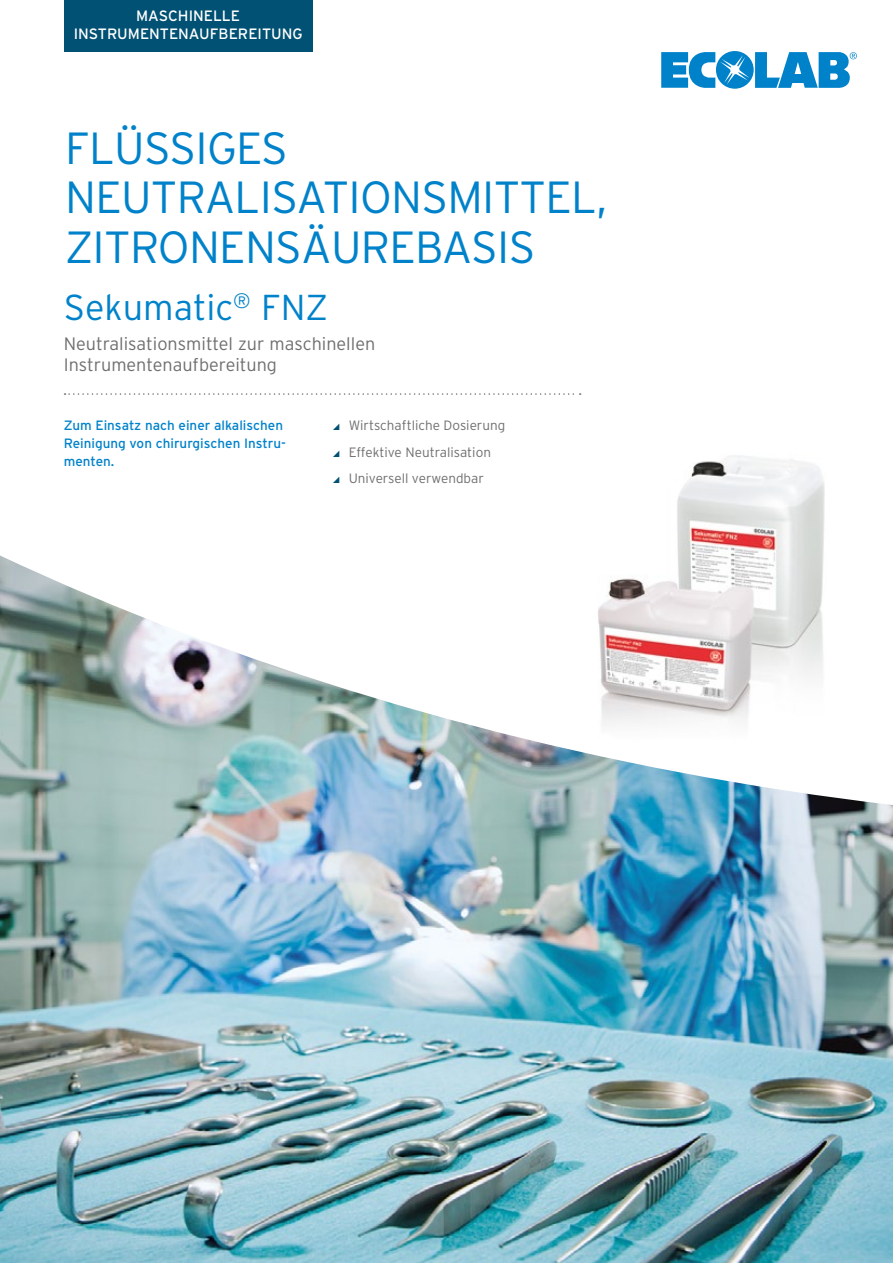
<style>
.page{position:relative;width:893px;height:1263px;background:#fff}
.page>*{position:absolute;margin:0;border:0;box-sizing:border-box;transform-origin:0 0}
.t1{font:300 45px/49.5px "Interstate";letter-spacing:-.015em;color:#0082ca}
.t2{font:300 36px "Interstate";color:#0082ca}
.t3{font:300 18px/21px "Interstate";color:#6f6f6e}
.t4{font:15px/18px "Interstate";color:#fff;text-align:center}
.t5{font:300 13.5px/26.5px "Interstate";color:#6f6f6e}
.t6{font:13.5px/18px "Interstate";color:#0082ca}
.s1{color:#005173}
</style>
<div class="page">
<svg style="left:661px;top:51px;width:196px;height:38px"></svg>
<img style="left:0;top:555px;width:893px;height:708px">
<div style="left:64px;top:0;width:249px;height:51px;background:#005173"></div>
<svg style="left:65px;top:393px;width:516px;height:2px"></svg>
<img style="left:597px;top:455px;width:230px;height:291px">
<p class="t4" style="left:74px;top:6px;width:230px">MASCHINELLE<br>INSTRUMENTENAUFBEREITUNG</p>
<h1 class="t1" style="left:65px;top:123px;width:544px">FLÜSSIGES<br>NEUTRALISATIONSMITTEL,<br>ZITRONENSÄUREBASIS</h1>
<h2 class="t2" style="left:64px;top:287px;width:266px">Sekumatic<sup>®</sup> FNZ</h2>
<h3 class="t3" style="left:64px;top:333px;width:313px">Neutralisationsmittel zur maschinellen<br>Instrumentenaufbereitung</h3>
<p class="t6" style="left:64px;top:417px;width:224px">Zum Einsatz nach einer alkalischen<br>Reinigung von chirurgischen Instru&shy;menten.</p>
<p class="t5" style="left:332px;top:412px;width:175px"><span class="s1">◢</span> Wirtschaftliche Dosierung <span class="s1">◢</span> Effektive Neutralisation<br><span class="s1">◢</span> Universell verwendbar</p>
</div>
